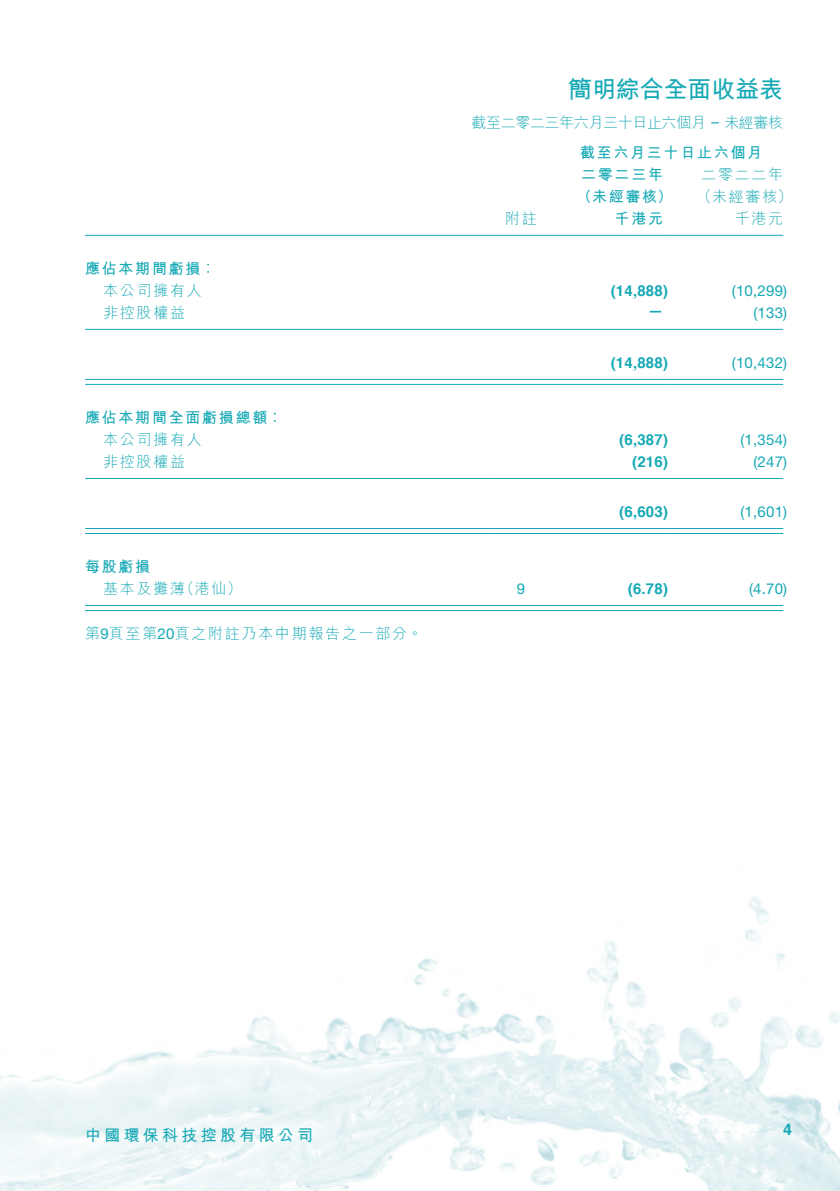
<style>
.page{position:relative;width:840px;height:1191px;background:#fff}
.page>*{position:absolute;margin:0;border:0;box-sizing:border-box;transform-origin:0 0}
.t1{font:700 24px "M Hei HK";letter-spacing:-.005em;color:#15a9b5}
.t2{font:700 16px "M Hei HK";letter-spacing:.205em;color:#15a9b5}
.t3{font:700 16px "Helvetica";color:#15a9b5}
._01_Body_Text{font:15px "Helvetica Neue LT Std";letter-spacing:.015em;color:#15a9b5}
._01_Body_Text-2{font:700 15px "Helvetica";letter-spacing:.015em;color:#15a9b5}
._01_Body_Text-3{font:300 15px "M Hei HK";letter-spacing:.115em;color:#15a9b5}
._01_Body_Text-4{font:300 15px/29.6px "M Hei HK";letter-spacing:-.025em;color:#15a9b5}
._15_Table_Stub{font:300 15px "M Hei HK";letter-spacing:.115em;color:#15a9b5}
._15_Table_Stub-2{font:700 15px "M Hei HK";letter-spacing:.115em;color:#15a9b5}
._01_Body_Text-5{font:700 15px "M Hei HK";letter-spacing:.115em;color:#15a9b5}
.s1{font-family:"Helvetica Neue LT Std";font-weight:400}
.s2{font-weight:700}
</style>
<div class="page">
<img style="left:0;top:896px;width:839px;height:295px">
<hr style="left:85px;top:235px;width:405px;height:1px;background:#15a9b5">
<hr style="left:490px;top:235px;width:60px;height:1px;background:#15a9b5">
<hr style="left:550px;top:235px;width:120px;height:1px;background:#15a9b5">
<hr style="left:670px;top:235px;width:112px;height:1px;background:#15a9b5">
<hr style="left:85px;top:329px;width:405px;height:1px;background:#15a9b5">
<hr style="left:490px;top:329px;width:60px;height:1px;background:#15a9b5">
<hr style="left:550px;top:329px;width:120px;height:1px;background:#15a9b5">
<hr style="left:670px;top:329px;width:112px;height:1px;background:#15a9b5">
<hr style="left:85px;top:379px;width:405px;height:1px;background:#15a9b5">
<hr style="left:85px;top:384px;width:405px;height:1px;background:#15a9b5">
<hr style="left:490px;top:379px;width:60px;height:1px;background:#15a9b5">
<hr style="left:490px;top:384px;width:60px;height:1px;background:#15a9b5">
<hr style="left:550px;top:379px;width:120px;height:1px;background:#15a9b5">
<hr style="left:550px;top:384px;width:120px;height:1px;background:#15a9b5">
<hr style="left:670px;top:379px;width:112px;height:1px;background:#15a9b5">
<hr style="left:670px;top:384px;width:112px;height:1px;background:#15a9b5">
<hr style="left:85px;top:478px;width:405px;height:1px;background:#15a9b5">
<hr style="left:490px;top:478px;width:60px;height:1px;background:#15a9b5">
<hr style="left:550px;top:478px;width:120px;height:1px;background:#15a9b5">
<hr style="left:670px;top:478px;width:112px;height:1px;background:#15a9b5">
<hr style="left:85px;top:528px;width:405px;height:1px;background:#15a9b5">
<hr style="left:85px;top:533px;width:405px;height:1px;background:#15a9b5">
<hr style="left:490px;top:528px;width:60px;height:1px;background:#15a9b5">
<hr style="left:490px;top:533px;width:60px;height:1px;background:#15a9b5">
<hr style="left:550px;top:528px;width:120px;height:1px;background:#15a9b5">
<hr style="left:550px;top:533px;width:120px;height:1px;background:#15a9b5">
<hr style="left:670px;top:528px;width:112px;height:1px;background:#15a9b5">
<hr style="left:670px;top:533px;width:112px;height:1px;background:#15a9b5">
<hr style="left:85px;top:605px;width:405px;height:1px;background:#15a9b5">
<hr style="left:85px;top:610px;width:405px;height:1px;background:#15a9b5">
<hr style="left:490px;top:605px;width:60px;height:1px;background:#15a9b5">
<hr style="left:490px;top:610px;width:60px;height:1px;background:#15a9b5">
<hr style="left:550px;top:605px;width:120px;height:1px;background:#15a9b5">
<hr style="left:550px;top:610px;width:120px;height:1px;background:#15a9b5">
<hr style="left:670px;top:605px;width:112px;height:1px;background:#15a9b5">
<hr style="left:670px;top:610px;width:112px;height:1px;background:#15a9b5">
<h1 class="t1" style="left:568px;top:72px;width:216px">簡明綜合全面收益表</h1>
<p class="_01_Body_Text-4" style="left:579px;top:108px;width:205px;text-indent:-108px">截至二零二三年六月三十日止六個月 <span class="s1">–</span> 未經審核<span class="s2">截至六月三十日止六個月</span></p>
<p class="_01_Body_Text-5" style="left:581px;top:163px;width:83px">二零二三年</p>
<p class="_01_Body_Text-3" style="left:701px;top:167px;width:83px">二零二二年</p>
<p class="_01_Body_Text-5" style="left:576px;top:185px;width:97px">（未經審核）</p>
<p class="_01_Body_Text-3" style="left:696px;top:189px;width:97px">（未經審核）</p>
<p class="_01_Body_Text-3" style="left:505px;top:211px;width:33px">附註</p>
<p class="_01_Body_Text-5" style="left:614px;top:207px;width:50px">千港元</p>
<p class="_01_Body_Text-3" style="left:734px;top:211px;width:50px">千港元</p>
<p class="_15_Table_Stub-2" style="left:85px;top:257px;width:132px">應佔本期間虧損︰</p>
<p class="_15_Table_Stub" style="left:103px;top:283px;width:100px">本公司擁有人</p>
<p class="_01_Body_Text-2" style="left:610px;top:278px;width:59px">(14,888)</p>
<p class="_01_Body_Text" style="left:731px;top:282px;width:57px">(10,299)</p>
<p class="_15_Table_Stub" style="left:103px;top:305px;width:83px">非控股權益</p>
<p class="_01_Body_Text-2" style="left:647px;top:299px;width:16px">—</p>
<p class="_01_Body_Text" style="left:753px;top:304px;width:35px">(133)</p>
<p class="_01_Body_Text-2" style="left:610px;top:350px;width:59px">(14,888)</p>
<p class="_01_Body_Text" style="left:731px;top:354px;width:57px">(10,432)</p>
<p class="_15_Table_Stub-2" style="left:85px;top:406px;width:199px">應佔本期間全面虧損總額︰</p>
<p class="_15_Table_Stub" style="left:103px;top:432px;width:100px">本公司擁有人</p>
<p class="_01_Body_Text-2" style="left:619px;top:427px;width:50px">(6,387)</p>
<p class="_01_Body_Text" style="left:740px;top:431px;width:48px">(1,354)</p>
<p class="_15_Table_Stub" style="left:103px;top:454px;width:83px">非控股權益</p>
<p class="_01_Body_Text-2" style="left:632px;top:449px;width:37px">(216)</p>
<p class="_01_Body_Text" style="left:753px;top:453px;width:35px">(247)</p>
<p class="_01_Body_Text-2" style="left:619px;top:500px;width:50px">(6,603)</p>
<p class="_01_Body_Text" style="left:740px;top:503px;width:48px">(1,601)</p>
<p class="_15_Table_Stub-2" style="left:85px;top:555px;width:67px">每股虧損</p>
<p class="_15_Table_Stub" style="left:103px;top:581px;width:140px">基本及攤薄（港仙）</p>
<p class="_01_Body_Text" style="left:516px;top:580px;width:10px">9</p>
<p class="_01_Body_Text-2" style="left:627px;top:577px;width:42px">(6.78)</p>
<p class="_01_Body_Text" style="left:748px;top:580px;width:40px">(4.70)</p>
<p class="_01_Body_Text-3" style="left:85px;top:626px;width:338px">第<span class="s1">9</span>頁至第<span class="s1">20</span>頁之附註乃本中期報告之一部分。</p>
<p class="t2" style="left:85px;top:1123px;width:229px">中國環保科技控股有限公司</p>
<p class="t3" style="left:782px;top:1116px;width:10px">4</p>
</div>
